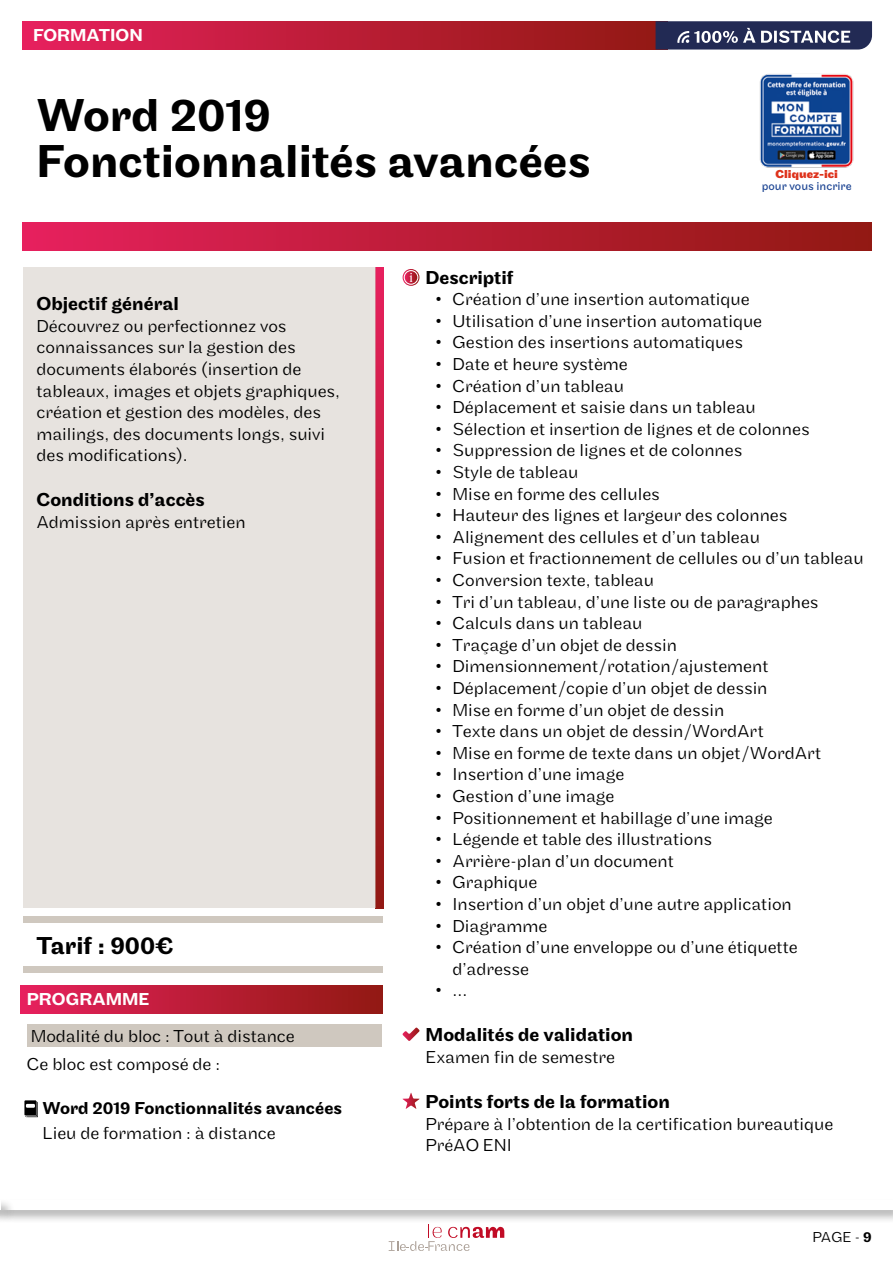
<style>
.page{position:relative;width:893px;height:1263px;background:#fff}
.page>*{position:absolute;margin:0;border:0;box-sizing:border-box;transform-origin:0 0}
.t1{font:500 48px/46.5px "Maple";color:#000}
.t2{font:500 25.5px "Maple";color:#000}
.t3{font:500 19.5px "Maple";color:#000}
.t4{font:300 18px/21.6px "Maple";color:#000}
.t5{font:500 18px "Maple";color:#000}
.t6{font:500 18px "Maple";color:#fff}
.t7{font:300 15px "Maple";color:#000}
.t8{font:12px "Maple";color:#1d4593}
.t9{font:700 12px "Maple";color:#de321b}
.s1{font-weight:500}
</style>
<div class="page">
<div style="left:0;top:1197px;width:893px;height:26px;background:#000;opacity:.32"></div>
<div style="left:1px;top:1200px;width:891px;height:9px;background:#fff"></div>
<div style="left:0;top:1197px;width:15px;height:26px;background:#000;opacity:.32"></div>
<svg style="left:389px;top:1224px;width:115px;height:27px"></svg>
<div style="left:22px;top:222px;width:849px;height:28px;background:linear-gradient(to right,#e6215d,#911911)"></div>
<div style="left:22px;top:21px;width:646px;height:29px;background:linear-gradient(to right,#e6215d,#911911)"></div>
<div style="left:23px;top:916px;width:359px;height:7px;background:#cfc8bf"></div>
<div style="left:23px;top:966px;width:359px;height:7px;background:#cfc8bf"></div>
<svg style="left:375px;top:268px;width:8px;height:640px;background:#bc273f"></svg>
<div style="left:23px;top:268px;width:352px;height:640px;background:#e7e3df"></div>
<svg style="left:656px;top:21px;width:216px;height:29px;background:#484e71"></svg>
<svg style="left:402px;top:1093px;width:18px;height:16px"></svg>
<svg style="left:402px;top:1027px;width:18px;height:14px"></svg>
<svg style="left:403px;top:269px;width:16px;height:17px"></svg>
<div style="left:21px;top:985px;width:362px;height:29px;background:linear-gradient(to right,#e6215d,#911911)"></div>
<svg style="left:24px;top:1100px;width:14px;height:17px"></svg>
<div style="left:27px;top:1023px;width:355px;height:23px;background:#cfc8bf"></div>
<img style="left:759px;top:74px;width:95px;height:94px">
<p class="t6" style="left:33px;top:25px;width:111px">FORMATION</p>
<h1 class="t1" style="left:36px;top:93px;width:556px">Word 2019<br>Fonctionnalités avancées</h1>
<p class="t9" style="left:775px;top:167px;width:64px">Cliquez-ici</p>
<p class="t8" style="left:762px;top:179px;width:91px">pour vous incrire</p>
<p class="t3" style="left:36px;top:292px;width:144px">Objectif général</p>
<p class="t4" style="left:36px;top:315px;width:305px">Découvrez ou perfectionnez vos connaissances sur la gestion des documents élaborés (insertion de tableaux, images et objets graphiques, création et gestion des modèles, des mailings, des documents longs, suivi des modifications).</p>
<p class="t3" style="left:36px;top:489px;width:170px">Conditions d’accès</p>
<p class="t4" style="left:36px;top:511px;width:211px">Admission après entretien</p>
<h2 class="t2" style="left:36px;top:931px;width:139px">Tarif : 900€</h2>
<p class="t6" style="left:27px;top:989px;width:124px">PROGRAMME</p>
<p class="t4" style="left:31px;top:1025px;width:266px">Modalité du bloc : Tout à distance</p>
<p class="t4" style="left:27px;top:1053px;width:195px">Ce bloc est composé de :</p>
<p class="t5" style="left:43px;top:1097px;width:301px">Word 2019 Fonctionnalités avancées</p>
<p class="t4" style="left:43px;top:1123px;width:235px">Lieu de formation : à distance</p>
<p class="t3" style="left:426px;top:266px;width:89px">Descriptif</p>
<p class="t4" style="left:436px;top:289px;width:316px">• Création d’une insertion automatique</p>
<p class="t4" style="left:436px;top:310px;width:328px">• Utilisation d’une insertion automatique</p>
<p class="t4" style="left:436px;top:332px;width:309px">• Gestion des insertions automatiques</p>
<p class="t4" style="left:436px;top:353px;width:194px">• Date et heure système</p>
<p class="t4" style="left:436px;top:375px;width:190px">• Création d’un tableau</p>
<p class="t4" style="left:436px;top:397px;width:322px">• Déplacement et saisie dans un tableau</p>
<p class="t4" style="left:436px;top:418px;width:376px">• Sélection et insertion de lignes et de colonnes</p>
<p class="t4" style="left:436px;top:440px;width:308px">• Suppression de lignes et de colonnes</p>
<p class="t4" style="left:436px;top:461px;width:145px">• Style de tableau</p>
<p class="t4" style="left:436px;top:483px;width:226px">• Mise en forme des cellules</p>
<p class="t4" style="left:436px;top:505px;width:353px">• Hauteur des lignes et largeur des colonnes</p>
<p class="t4" style="left:436px;top:526px;width:326px">• Alignement des cellules et d’un tableau</p>
<p class="t4" style="left:436px;top:548px;width:430px">• Fusion et fractionnement de cellules ou d’un tableau</p>
<p class="t4" style="left:436px;top:569px;width:220px">• Conversion texte, tableau</p>
<p class="t4" style="left:436px;top:591px;width:385px">• Tri d’un tableau, d’une liste ou de paragraphes</p>
<p class="t4" style="left:436px;top:613px;width:208px">• Calculs dans un tableau</p>
<p class="t4" style="left:436px;top:634px;width:243px">• Traçage d’un objet de dessin</p>
<p class="t4" style="left:436px;top:656px;width:334px">• Dimensionnement/rotation/ajustement</p>
<p class="t4" style="left:436px;top:677px;width:333px">• Déplacement/copie d’un objet de dessin</p>
<p class="t4" style="left:436px;top:699px;width:290px">• Mise en forme d’un objet de dessin</p>
<p class="t4" style="left:436px;top:721px;width:330px">• Texte dans un objet de dessin/WordArt</p>
<p class="t4" style="left:436px;top:742px;width:387px">• Mise en forme de texte dans un objet/WordArt</p>
<p class="t4" style="left:436px;top:764px;width:190px">• Insertion d’une image</p>
<p class="t4" style="left:436px;top:785px;width:180px">• Gestion d’une image</p>
<p class="t4" style="left:436px;top:807px;width:339px">• Positionnement et habillage d’une image</p>
<p class="t4" style="left:436px;top:829px;width:278px">• Légende et table des illustrations</p>
<p class="t4" style="left:436px;top:850px;width:240px">• Arrière-plan d’un document</p>
<p class="t4" style="left:436px;top:872px;width:103px">• Graphique</p>
<p class="t4" style="left:436px;top:893px;width:358px">• Insertion d’un objet d’une autre application</p>
<p class="t4" style="left:436px;top:915px;width:113px">• Diagramme</p>
<p class="t4" style="left:453px;top:937px;width:347px;text-indent:-17px">• Création d’une enveloppe ou d’une étiquette d’adresse</p>
<p class="t4" style="left:436px;top:980px;width:33px">• ...</p>
<p class="t3" style="left:426px;top:1024px;width:209px">Modalités de validation</p>
<p class="t4" style="left:426px;top:1046px;width:191px">Examen fin de semestre</p>
<p class="t3" style="left:426px;top:1090px;width:246px">Points forts de la formation</p>
<p class="t4" style="left:426px;top:1113px;width:409px">Prépare à l’obtention de la certification bureautique<br>PréAO ENI</p>
<p class="t7" style="left:812px;top:1229px;width:61px">PAGE - <span class="s1">9</span></p>
</div>
